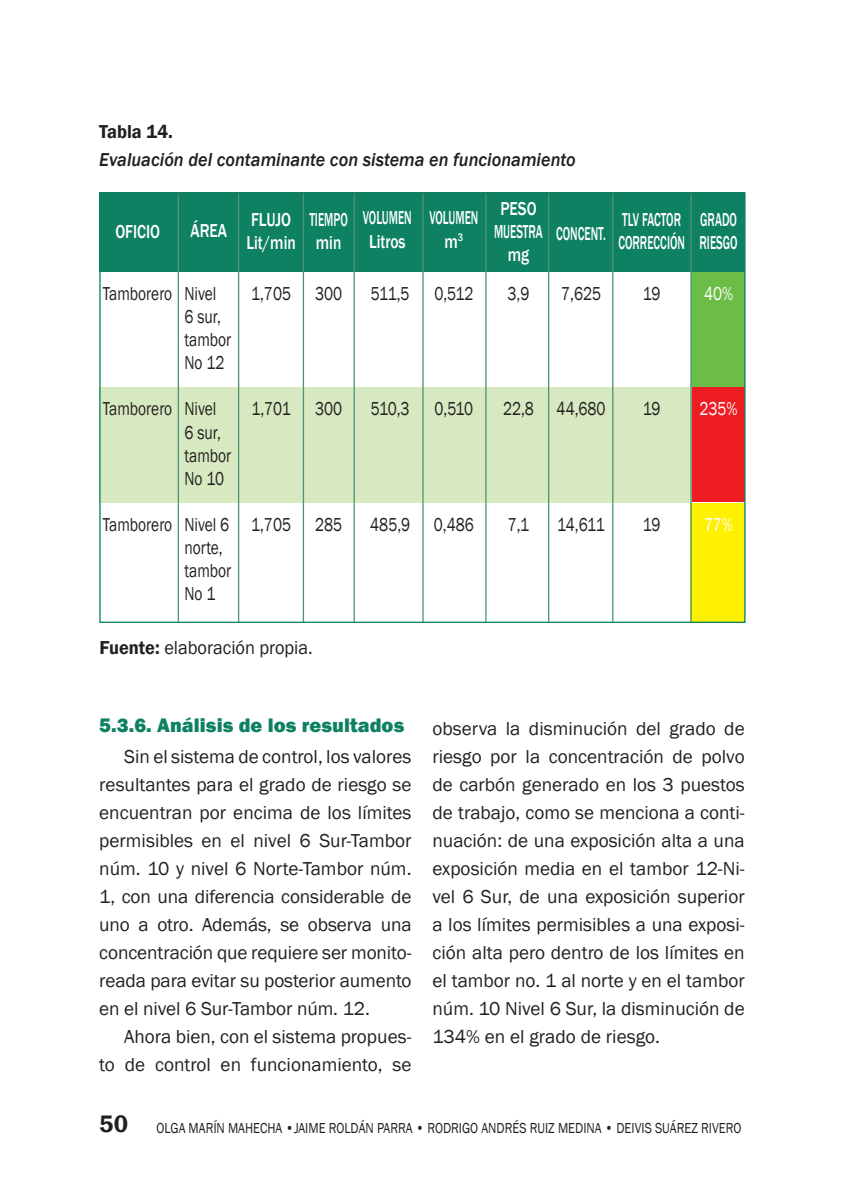
<style>
.page{position:relative;width:844px;height:1191px;background:#fff}
.page>*{position:absolute;margin:0;border:0;box-sizing:border-box;transform-origin:0 0}
._2_1_1{font:800 20.12px "Franklin Gothic";letter-spacing:.005em;color:#0d8161}
.Texto_Sihga{font:19.25px/28px "Franklin Gothic";color:#231f20;text-align:justify}
.Texto_Sihga-2{font:19.25px/23.1px "Franklin Gothic";color:#231f20;scale:.8 1}
.t1{font:500 19.25px/23.1px "Franklin Gothic";color:#fff;scale:.6 1}
.t2{font:italic 500 19.25px "Franklin Gothic";color:#231f20;scale:.95 1}
.t3{font:500 19.25px "Franklin Gothic";color:#fff;scale:.8 1}
.Texto_Sihga-3{font:19.25px "Franklin Gothic";color:#231f20;scale:.95 1}
.t4{font:19.25px "Franklin Gothic";color:#fff;scale:.8 1}
.t5{font:600 19.25px "Franklin Gothic";color:#231f20;scale:.95 1}
.t6{font:14.88px "Franklin Gothic";color:#231f20;scale:.85 1}
.s1{font-weight:600}
.s2{font-weight:600;font-size:24.5px}
</style>
<div class="page">
<div style="left:691px;top:272px;width:53px;height:115px;background:#6cbd45"></div>
<div style="left:691px;top:387px;width:53px;height:115px;background:#ee1d23"></div>
<div style="left:690px;top:504px;width:54px;height:119px;background:#fff101"></div>
<div style="left:100px;top:387px;width:591px;height:115px;background:#d7e9c0"></div>
<div style="left:100px;top:192px;width:644px;height:80px;background:#0d8161"></div>
<hr style="left:178px;top:192px;width:1px;height:429px;background:#4c9576">
<hr style="left:238px;top:192px;width:1px;height:430px;background:#4c9576">
<hr style="left:303px;top:192px;width:1px;height:430px;background:#4c9576">
<hr style="left:353px;top:192px;width:2px;height:430px;background:#4c9576">
<hr style="left:422px;top:192px;width:1px;height:430px;background:#4c9576">
<hr style="left:485px;top:192px;width:1px;height:430px;background:#4c9576">
<hr style="left:548px;top:192px;width:1px;height:430px;background:#4c9576">
<hr style="left:612px;top:192px;width:1px;height:430px;background:#4c9576">
<hr style="left:690px;top:192px;width:1px;height:430px;background:#4c9576">
<p class="t5" style="left:99px;top:119px;width:79px">Tabla 14.</p>
<p class="t2" style="left:99px;top:147px;width:503px">Evaluación del contaminante con sistema en funcionamiento</p>
<p class="t3" style="left:115px;top:220px;width:57px">OFICIO</p>
<p class="t3" style="left:190px;top:219px;width:47px">ÁREA</p>
<p class="t3" style="left:251px;top:208px;width:52px">FLUJO</p>
<p class="t3" style="left:246px;top:231px;width:63px">Lit/min</p>
<p class="t1" style="left:309px;top:208px;width:66px">TIEMPO</p>
<p class="t3" style="left:316px;top:231px;width:33px">min</p>
<p class="t1" style="left:363px;top:207px;width:83px">VOLUMEN</p>
<p class="t3" style="left:369px;top:229px;width:47px">Litros</p>
<p class="t1" style="left:429px;top:207px;width:83px">VOLUMEN</p>
<p class="t3" style="left:444px;top:229px;width:25px">m<sup>3</sup></p>
<p class="t3" style="left:500px;top:197px;width:47px">PESO</p>
<p class="t1" style="left:494px;top:220px;width:83px">MUESTRA</p>
<p class="t3" style="left:507px;top:243px;width:28px">mg</p>
<p class="t1" style="left:556px;top:222px;width:85px">CONCENT.</p>
<p class="t1" style="left:618px;top:208px;width:112px">TLV FACTOR<br>CORRECCIÓN</p>
<p class="t1" style="left:700px;top:208px;width:63px">GRADO</p>
<p class="t1" style="left:699px;top:231px;width:65px">RIESGO</p>
<p class="Texto_Sihga-2" style="left:103px;top:282px;width:88px">Tamborero</p>
<p class="Texto_Sihga-2" style="left:103px;top:398px;width:88px">Tamborero</p>
<p class="Texto_Sihga-2" style="left:103px;top:513px;width:88px">Tamborero</p>
<p class="Texto_Sihga-2" style="left:184px;top:282px;width:60px">Nivel<br>6 sur, tambor<br>No 12</p>
<p class="Texto_Sihga-2" style="left:184px;top:398px;width:60px">Nivel<br>6 sur, tambor<br>No 10</p>
<p class="Texto_Sihga-2" style="left:184px;top:513px;width:60px">Nivel 6 norte, tambor<br>No 1</p>
<p class="Texto_Sihga-2" style="left:251px;top:282px;width:51px">1,705</p>
<p class="Texto_Sihga-2" style="left:251px;top:398px;width:51px">1,701</p>
<p class="Texto_Sihga-2" style="left:251px;top:513px;width:51px">1,705</p>
<p class="Texto_Sihga-2" style="left:315px;top:282px;width:35px">300</p>
<p class="Texto_Sihga-2" style="left:315px;top:398px;width:35px">300</p>
<p class="Texto_Sihga-2" style="left:315px;top:513px;width:35px">285</p>
<p class="Texto_Sihga-2" style="left:371px;top:282px;width:50px">511,5</p>
<p class="Texto_Sihga-2" style="left:434px;top:282px;width:50px">0,512</p>
<p class="Texto_Sihga-2" style="left:371px;top:398px;width:50px">510,3</p>
<p class="Texto_Sihga-2" style="left:434px;top:398px;width:50px">0,510</p>
<p class="Texto_Sihga-2" style="left:370px;top:513px;width:51px">485,9</p>
<p class="Texto_Sihga-2" style="left:434px;top:513px;width:51px">0,486</p>
<p class="Texto_Sihga-2" style="left:507px;top:282px;width:29px">3,9</p>
<p class="Texto_Sihga-2" style="left:561px;top:282px;width:51px">7,625</p>
<p class="Texto_Sihga-2" style="left:503px;top:398px;width:40px">22,8</p>
<p class="Texto_Sihga-2" style="left:556px;top:398px;width:63px">44,680</p>
<p class="Texto_Sihga-2" style="left:507px;top:513px;width:28px">7,1</p>
<p class="Texto_Sihga-2" style="left:557px;top:513px;width:61px">14,611</p>
<p class="Texto_Sihga-2" style="left:642px;top:282px;width:24px">19</p>
<p class="Texto_Sihga-2" style="left:642px;top:398px;width:24px">19</p>
<p class="Texto_Sihga-2" style="left:642px;top:513px;width:24px">19</p>
<p class="t4" style="left:703px;top:281px;width:38px">40%</p>
<p class="t4" style="left:699px;top:397px;width:49px">235%</p>
<p class="t4" style="left:704px;top:512px;width:37px">77%</p>
<p class="Texto_Sihga-3" style="left:100px;top:636px;width:226px"><span class="s1">Fuente:</span> elaboración propia.</p>
<p class="_2_1_1" style="left:99px;top:712px;width:306px">5.3.6. Análisis de los resultados</p>
<p class="Texto_Sihga" style="left:99px;top:743px;width:314px;text-indent:25px">Sin el sistema de control, los valores resultantes para el grado de riesgo se encuentran por encima de los límites permisibles en el nivel 6 Sur-Tambor núm. 10 y nivel 6 Norte-Tambor núm.<br>1, con una diferencia considerable de uno a otro. Además, se observa una concentración que requiere ser monito&shy;reada para evitar su posterior aumento en el nivel 6 Sur-Tambor núm. 12.</p>
<p class="Texto_Sihga" style="left:99px;top:1023px;width:313px;text-align:right">Ahora bien, con el sistema propues-<br>to de control en funcionamiento, se</p>
<p class="Texto_Sihga" style="left:432px;top:715px;width:313px">observa la disminución del grado de riesgo por la concentración de polvo de carbón generado en los 3 puestos de trabajo, como se menciona a conti&shy;nuación: de una exposición alta a una exposición media en el tambor 12-Ni&shy;vel 6 Sur, de una exposición superior a los límites permisibles a una exposi&shy;ción alta pero dentro de los límites en el tambor no. 1 al norte y en el tambor núm. 10 Nivel 6 Sur, la disminución de 134% en el grado de riesgo.</p>
<p class="t6" style="left:99px;top:1118px;width:756px"><span class="s2">50</span> OLGA MARÍN MAHECHA •JAIME ROLDÁN PARRA • RODRIGO ANDRÉS RUIZ MEDINA • DEIVIS SUÁREZ RIVERO</p>
</div>
